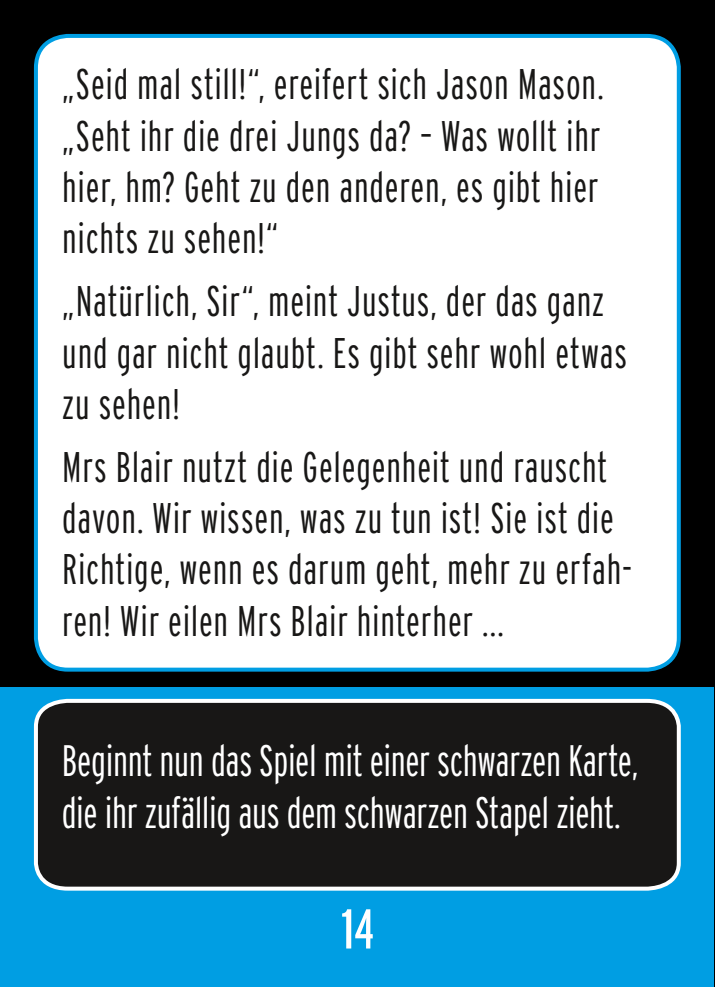
<style>
.page{position:relative;width:715px;height:987px;background:#fff}
.page>*{position:absolute;margin:0;border:0;box-sizing:border-box;transform-origin:0 0}
.SU-Text{font:extra-condensed 56px "Interstate";color:#fff}
.t1{font:300 extra-condensed 44px/52.8px "Interstate";letter-spacing:-.01em;color:#fff}
.Haupttext{font:300 extra-condensed 42.8px/51.2px "Interstate";letter-spacing:.015em;color:#181716}
</style>
<div class="page">
<div style="left:0;top:0;width:714px;height:986px;background:#000"></div>
<div style="left:0;top:687px;width:714px;height:299px;background:#009ee3"></div>
<svg style="left:33px;top:698px;width:648px;height:193px;background:#232424"></svg>
<svg style="left:714px;top:0;width:1px;height:986px"></svg>
<div style="left:36px;top:36px;width:642px;height:633px;background:#fff;border-radius:32px"></div>
<div style="left:34px;top:34px;width:646px;height:637px;border:4px solid #009ee3;border-radius:32px"></div>
<p class="Haupttext" style="left:62px;top:58px;width:542px">„Seid mal still!“, ereifert sich Jason Mason. „Seht ihr die drei Jungs da? – Was wollt ihr hier, hm? Geht zu den anderen, es gibt hier nichts zu sehen!“</p>
<p class="Haupttext" style="left:62px;top:275px;width:566px">„Natürlich, Sir“, meint Justus, der das ganz und gar nicht glaubt. Es gibt sehr wohl etwas zu sehen!</p>
<p class="Haupttext" style="left:62px;top:440px;width:571px">Mrs Blair nutzt die Gelegenheit und rauscht davon. Wir wissen, was zu tun ist! Sie ist die Richtige, wenn es darum geht, mehr zu erfah&shy;ren! Wir eilen Mrs Blair hinterher ...</p>
<p class="t1" style="left:62px;top:733px;width:578px">Beginnt nun das Spiel mit einer schwarzen Karte, die ihr zufällig aus dem schwarzen Stapel zieht.</p>
<p class="SU-Text" style="left:341px;top:897px;width:34px">14</p>
</div>
